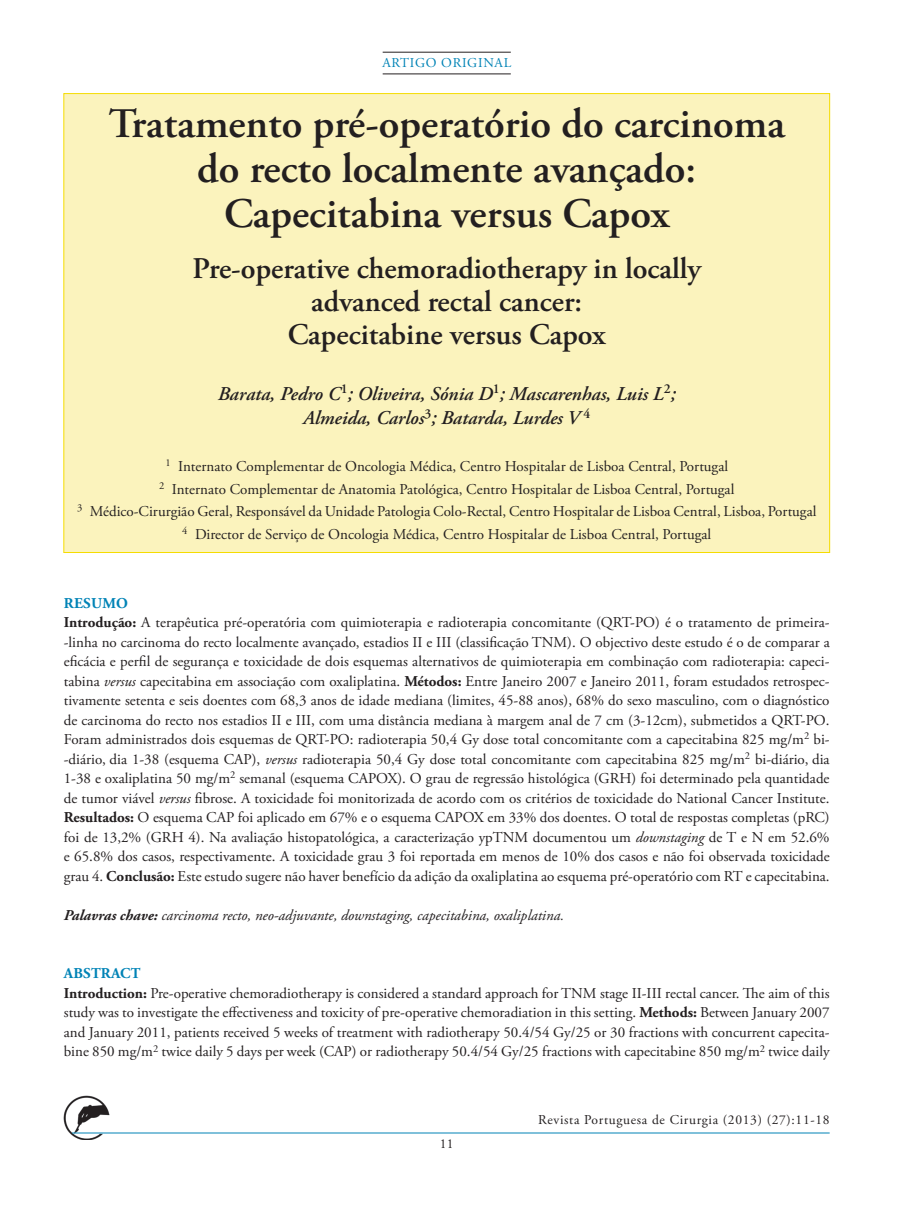
<style>
.page{position:relative;width:902px;height:1208px;background:#fff}
.page>*{position:absolute;margin:0;border:0;box-sizing:border-box;transform-origin:0 0}
._01_Titulo{font:600 42px/45px "Adobe Garamond Pro";color:#231f20;text-align:center}
._02_Titulo_ingles{font:600 30px/33px "Adobe Garamond Pro";color:#231f20;text-align:center}
._03_Autores{font:italic 600 19.5px/24.2px "Adobe Garamond Pro";color:#231f20;text-align:center}
.RESUMOS{font:15px/19.5px "Adobe Garamond Pro";color:#231f20;text-align:justify}
._04_Grau_Academico{font:15px "Adobe Garamond Pro";letter-spacing:-.005em;color:#231f20}
.RESUMOS-2{font:italic 15px "Adobe Garamond Pro";color:#231f20}
.RESUMOS-3{font:700 15px "Adobe Garamond Pro";letter-spacing:.015em;color:#0083b6}
.t1{font:13.5px "Adobe Garamond Pro";letter-spacing:.05em;color:#231f20}
.t2{font:13.5px "Adobe Garamond";letter-spacing:.05em;color:#0083b6}
.s1{font-weight:700}
.s2{font-style:italic}
</style>
<div class="page">
<img style="left:64px;top:1095px;width:45px;height:45px">
<hr style="left:72px;top:1132px;width:757px;height:1px;background:#0083b6">
<hr style="left:382px;top:52px;width:128px;height:1px;background:#231f20">
<hr style="left:382px;top:74px;width:128px;height:1px;background:#231f20">
<div style="left:64px;top:94px;width:765px;height:458px;background:#fbf3bd"></div>
<p class="t2" style="left:382px;top:56px;width:130px">ARTIGO ORIGINAL</p>
<p class="_01_Titulo" style="left:108px;top:102px;width:678px">Tratamento pré-operatório do carcinoma do recto localmente avançado:<br>Capecitabina versus Capox</p>
<p class="_02_Titulo_ingles" style="left:192px;top:252px;width:510px">Pre-operative chemoradiotherapy in locally advanced rectal cancer:<br>Capecitabine versus Capox</p>
<p class="_03_Autores" style="left:218px;top:382px;width:459px">Barata, Pedro C<sup>1</sup>; Oliveira, Sónia D<sup>1</sup>; Mascarenhas, Luis L<sup>2</sup>;<br>Almeida, Carlos<sup>3</sup>; Batarda, Lurdes V <sup>4</sup></p>
<p class="_04_Grau_Academico" style="left:165px;top:457px;width:564px"><sup>1</sup> Internato Complementar de Oncologia Médica, Centro Hospitalar de Lisboa Central, Portugal</p>
<p class="_04_Grau_Academico" style="left:159px;top:480px;width:576px"><sup>2</sup> Internato Complementar de Anatomia Patológica, Centro Hospitalar de Lisboa Central, Portugal</p>
<p class="_04_Grau_Academico" style="left:77px;top:502px;width:740px"><sup>3</sup> Médico-Cirurgião Geral, Responsável da Unidade Patologia Colo-Rectal, Centro Hospitalar de Lisboa Central, Lisboa, Portugal</p>
<p class="_04_Grau_Academico" style="left:182px;top:525px;width:530px"><sup>4</sup> Director de Serviço de Oncologia Médica, Centro Hospitalar de Lisboa Central, Portugal</p>
<p class="RESUMOS-3" style="left:64px;top:594px;width:66px">RESUMO</p>
<p class="RESUMOS" style="left:64px;top:613px;width:767px"><span class="s1">Introdução:</span> A terapêutica pré-operatória com quimioterapia e radioterapia concomitante (QRT-PO) é o tratamento de primeira--linha no carcinoma do recto localmente avançado, estadios II e III (classificação TNM). O objectivo deste estudo é o de comparar a eficácia e perfil de segurança e toxicidade de dois esquemas alternativos de quimioterapia em combinação com radioterapia: capeci&shy;tabina <span class="s2">versus</span> capecitabina em associação com oxaliplatina. <span class="s1">Métodos:</span> Entre Janeiro 2007 e Janeiro 2011, foram estudados retrospec&shy;tivamente setenta e seis doentes com 68,3 anos de idade mediana (limites, 45-88 anos), 68% do sexo masculino, com o diagnóstico de carcinoma do recto nos estadios II e III, com uma distância mediana à margem anal de 7 cm (3-12cm), submetidos a QRT-PO.<br>Foram administrados dois esquemas de QRT-PO: radioterapia 50,4 Gy dose total concomitante com a capecitabina 825 mg/m<sup>2</sup> bi--diário, dia 1-38 (esquema CAP), <span class="s2">versus</span> radioterapia 50,4 Gy dose total concomitante com capecitabina 825 mg/m<sup>2</sup> bi-diário, dia 1-38 e oxaliplatina 50 mg/m<sup>2</sup> semanal (esquema CAPOX). O grau de regressão histológica (GRH) foi determinado pela quantidade de tumor viável <span class="s2">versus</span> fibrose. A toxicidade foi monitorizada de acordo com os critérios de toxicidade do National Cancer Institute.<br><span class="s1">Resultados:</span> O esquema CAP foi aplicado em 67% e o esquema CAPOX em 33% dos doentes. O total de respostas completas (pRC) foi de 13,2% (GRH 4). Na avaliação histopatológica, a caracterização ypTNM documentou um <span class="s2">downstaging</span> de T e N em 52.6% e 65.8% dos casos, respectivamente. A toxicidade grau 3 foi reportada em menos de 10% dos casos e não foi observada toxicidade grau 4. <span class="s1">Conclusão:</span> Este estudo sugere não haver benefício da adição da oxaliplatina ao esquema pré-operatório com RT e capecitabina.</p>
<p class="RESUMOS-2" style="left:64px;top:906px;width:501px"><span class="s1">Palavras chave:</span> carcinoma recto, neo-adjuvante, downstaging, capecitabina, oxaliplatina.</p>
<p class="RESUMOS-3" style="left:64px;top:965px;width:78px">ABSTRACT</p>
<p class="RESUMOS" style="left:64px;top:984px;width:767px"><span class="s1">Introduction:</span> Pre-operative chemoradiotherapy is considered a standard approach for TNM stage II-III rectal cancer. The aim of this study was to investigate the effectiveness and toxicity of pre-operative chemoradiation in this setting. <span class="s1">Methods:</span> Between January 2007 and January 2011, patients received 5 weeks of treatment with radiotherapy 50.4/54 Gy/25 or 30 fractions with concurrent capecita&shy;bine 850 mg/m<sup>2</sup> twice daily 5 days per week (CAP) or radiotherapy 50.4/54 Gy/25 fractions with capecitabine 850 mg/m<sup>2</sup> twice daily</p>
<p class="t1" style="left:440px;top:1135px;width:15px">11</p>
<p class="t1" style="left:538px;top:1111px;width:293px">Revista Portuguesa de Cirurgia (2013) (27):11-18</p>
</div>
